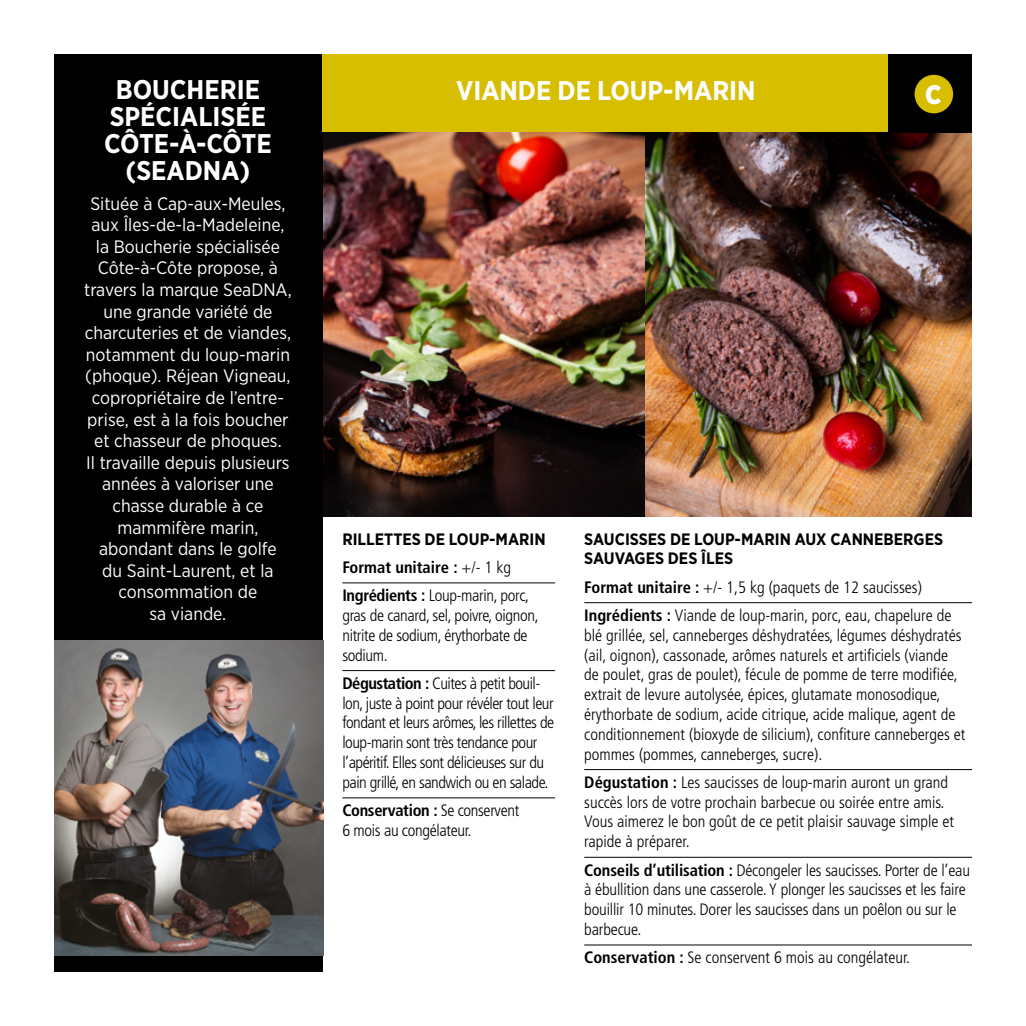
<style>
.page{position:relative;width:1026px;height:1026px;background:#fff}
.page>*{position:absolute;margin:0;border:0;box-sizing:border-box;transform-origin:0 0}
.t1{font:700 27px/27px "Gotham Narrow";color:#fff;text-align:center}
.t2{font:900 26.7px "Gotham Narrow";color:#fff}
.t3{font:18px/21.6px "Gotham Narrow";color:#fff;text-align:center}
.t4{font:300 condensed 16.5px/19.8px "Frutiger LT Std";color:#000}
.t5{font:300 condensed 16.5px/19.8px "Frutiger LT Std";letter-spacing:-.03em;color:#000}
.t6{font:300 condensed 16.5px/19.8px "Frutiger LT Std";letter-spacing:-.02em;color:#000}
.t7{font:700 16.5px/19.8px "Gotham Narrow";color:#000}
.t8{font:700 condensed 16.5px/28.3px "Frutiger LT Std";color:#000}
.s1{font-weight:300}
.s2{font-weight:700}
</style>
<div class="page">
<img style="left:645px;top:132px;width:327px;height:385px">
<img style="left:323px;top:132px;width:322px;height:385px">
<hr style="left:342px;top:583px;width:213px;height:1px;background:#000">
<hr style="left:342px;top:670px;width:213px;height:1px;background:#000">
<hr style="left:342px;top:798px;width:213px;height:1px;background:#000">
<div style="left:54px;top:54px;width:269px;height:918px;background:#000"></div>
<div style="left:323px;top:54px;width:649px;height:78px;background:#d8be00"></div>
<div style="left:889px;top:54px;width:83px;height:78px;background:#000"></div>
<div style="left:915px;top:75px;width:38px;height:38px;background:#d8be00;border-radius:50%"></div>
<hr style="left:584px;top:602px;width:388px;height:1px;background:#000">
<hr style="left:584px;top:769px;width:388px;height:1px;background:#000">
<hr style="left:584px;top:857px;width:388px;height:1px;background:#000">
<hr style="left:584px;top:945px;width:388px;height:1px;background:#000">
<img style="left:54px;top:640px;width:270px;height:315px">
<h1 class="t1" style="left:104px;top:75px;width:169px">BOUCHERIE<br>SPÉCIALISÉE<br>CÔTE-À-CÔTE (SEADNA)</h1>
<p class="t3" style="left:84px;top:192px;width:209px">Située à Cap-aux-Meules, aux Îles-de-la-Madeleine, la Boucherie spécialisée<br>Côte-à-Côte propose, à travers la marque SeaDNA, une grande variété de charcuteries et de viandes, notamment du loup-marin (phoque). Réjean Vigneau, copropriétaire de l’entre&shy;prise, est à la fois boucher et chasseur de phoques.<br>Il travaille depuis plusieurs années à valoriser une chasse durable à ce mammifère marin, abondant dans le golfe<br>du Saint-Laurent, et la consommation de<br>sa viande.</p>
<h1 class="t1" style="left:456px;top:76px;width:301px">VIANDE DE LOUP-MARIN</h1>
<h2 class="t2" style="left:925px;top:77px;width:18px">C</h2>
<p class="t7" style="left:342px;top:529px;width:205px">RILLETTES DE LOUP-MARIN</p>
<p class="t8" style="left:342px;top:553px;width:188px">Format unitaire : <span class="s1">+/- 1 kg<br></span>Ingrédients : <span class="s1">Loup-marin, porc,</span></p>
<p class="t6" style="left:342px;top:606px;width:198px">gras de canard, sel, poivre, oignon, nitrite de sodium, érythorbate de sodium.</p>
<p class="t5" style="left:342px;top:673px;width:213px"><span class="s2">Dégustation :</span> Cuites à petit bouil&shy;lon, juste à point pour révéler tout leur fondant et leurs arômes, les rillettes de loup-marin sont très tendance pour l’apéritif. Elles sont délicieuses sur du pain grillé, en sandwich ou en salade.</p>
<p class="t6" style="left:342px;top:801px;width:178px"><span class="s2">Conservation :</span> Se conservent<br>6 mois au congélateur.</p>
<p class="t7" style="left:584px;top:529px;width:360px">SAUCISSES DE LOUP-MARIN AUX CANNEBERGES<br>SAUVAGES DES ÎLES</p>
<p class="t4" style="left:584px;top:573px;width:369px;line-height:28.3px"><span class="s2">Format unitaire :</span> +/- 1,5 kg (paquets de 12 saucisses)<br><span class="s2">Ingrédients :</span> Viande de loup-marin, porc, eau, chapelure de</p>
<p class="t4" style="left:584px;top:625px;width:383px">blé grillée, sel, canneberges déshydratées, légumes déshydratés (ail, oignon), cassonade, arômes naturels et artificiels (viande de poulet, gras de poulet), fécule de pomme de terre modifiée, extrait de levure autolysée, épices, glutamate monosodique, érythorbate de sodium, acide citrique, acide malique, agent de conditionnement (bioxyde de silicium), confiture canneberges et pommes (pommes, canneberges, sucre).</p>
<p class="t4" style="left:584px;top:772px;width:371px"><span class="s2">Dégustation :</span> Les saucisses de loup-marin auront un grand succès lors de votre prochain barbecue ou soirée entre amis.<br>Vous aimerez le bon goût de ce petit plaisir sauvage simple et rapide à préparer.</p>
<p class="t4" style="left:584px;top:860px;width:387px"><span class="s2">Conseils d’utilisation :</span> Décongeler les saucisses. Porter de l’eau à ébullition dans une casserole. Y plonger les saucisses et les faire bouillir 10 minutes. Dorer les saucisses dans un poêlon ou sur le barbecue.</p>
<p class="t4" style="left:584px;top:948px;width:327px"><span class="s2">Conservation :</span> Se conservent 6 mois au congélateur.</p>
</div>
